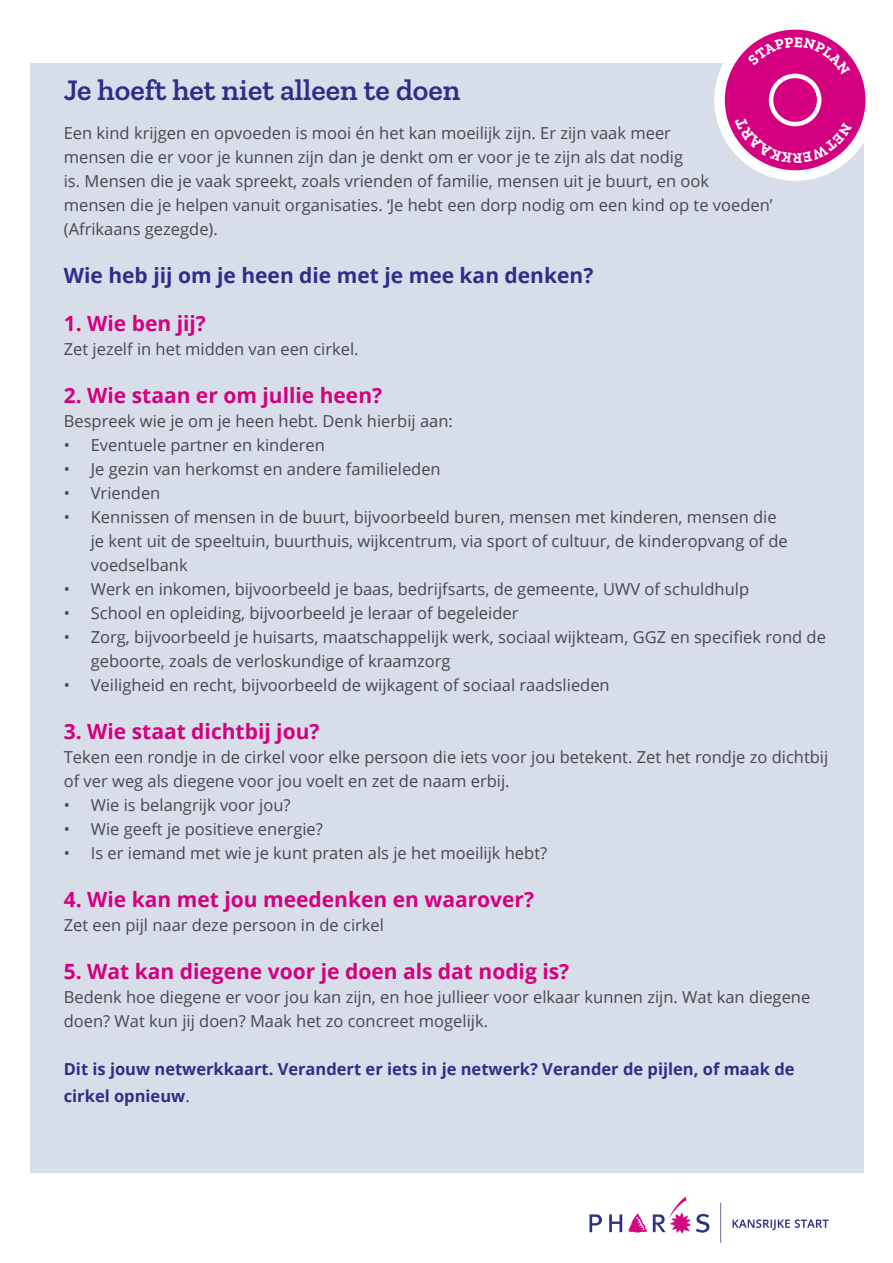
<style>
.page{position:relative;width:893px;height:1263px;background:#fff}
.page>*{position:absolute;margin:0;border:0;box-sizing:border-box;transform-origin:0 0}
.t1{font:600 30px "Zilla Slab";color:#2c2f88}
.t2{font:700 21px "Open Sans";color:#d4007f}
.t3{font:700 21px "Open Sans";color:#2c2f88}
.t4{font:16.5px/24px "Open Sans";color:#48464f}
.t5{font:700 16.5px/27px "Open Sans";color:#2c2f88}
.s1{font-weight:400}
</style>
<div class="page">
<img style="left:589px;top:1196px;width:240px;height:47px">
<div style="left:30px;top:64px;width:833px;height:1109px;background:#d7dee9"></div>
<svg style="left:719px;top:24px;width:152px;height:152px;background:#db2b95"></svg>
<div style="left:714px;top:19px;width:162px;height:162px;border:10px solid #fff;border-radius:50%"></div>
<div style="left:769px;top:74px;width:52px;height:52px;border:4px solid #fff;border-radius:50%"></div>
<svg style="left:747px;top:37px;width:103px;height:38px;background:#d71388"></svg>
<svg style="left:735px;top:117px;width:117px;height:46px;background:#d9218f"></svg>
<h1 class="t1" style="left:64px;top:73px;width:398px">Je hoeft het niet alleen te doen</h1>
<p class="t4" style="left:64px;top:121px;width:710px">Een kind krijgen en opvoeden is mooi én het kan moeilijk zijn. Er zijn vaak meer<br>mensen die er voor je kunnen zijn dan je denkt om er voor je te zijn als dat nodig<br>is. Mensen die je vaak spreekt, zoals vrienden of familie, mensen uit je buurt, en ook mensen die je helpen vanuit organisaties. ‘Je hebt een dorp nodig om een kind op te voeden’ (Afrikaans gezegde).</p>
<p class="t3" style="left:64px;top:261px;width:531px">Wie heb jij om je heen die met je mee kan denken?</p>
<p class="t2" style="left:64px;top:309px;width:144px">1. Wie ben jij?</p>
<p class="t4" style="left:64px;top:337px;width:296px">Zet jezelf in het midden van een cirkel.</p>
<p class="t2" style="left:64px;top:381px;width:320px">2. Wie staan er om jullie heen?</p>
<p class="t4" style="left:64px;top:409px;width:391px">Bespreek wie je om je heen hebt. Denk hierbij aan:</p>
<p class="t4" style="left:64px;top:433px;width:263px">• Eventuele partner en kinderen</p>
<p class="t4" style="left:64px;top:457px;width:378px">• Je gezin van herkomst en andere familieleden</p>
<p class="t4" style="left:64px;top:481px;width:98px">• Vrienden</p>
<p class="t4" style="left:91px;top:505px;width:699px;text-indent:-27px">• Kennissen of mensen in de buurt, bijvoorbeeld buren, mensen met kinderen, mensen die je kent uit de speeltuin, buurthuis, wijkcentrum, via sport of cultuur, de kinderopvang of de voedselbank</p>
<p class="t4" style="left:64px;top:577px;width:687px">• Werk en inkomen, bijvoorbeeld je baas, bedrijfsarts, de gemeente, UWV of schuldhulp</p>
<p class="t4" style="left:64px;top:601px;width:456px">• School en opleiding, bijvoorbeeld je leraar of begeleider</p>
<p class="t4" style="left:91px;top:625px;width:737px;text-indent:-27px">• Zorg, bijvoorbeeld je huisarts, maatschappelijk werk, sociaal wijkteam, GGZ en specifiek rond de geboorte, zoals de verloskundige of kraamzorg</p>
<p class="t4" style="left:64px;top:673px;width:547px">• Veiligheid en recht, bijvoorbeeld de wijkagent of sociaal raadslieden</p>
<p class="t2" style="left:64px;top:717px;width:257px">3. Wie staat dichtbij jou?</p>
<p class="t4" style="left:64px;top:745px;width:766px">Teken een rondje in de cirkel voor elke persoon die iets voor jou betekent. Zet het rondje zo dichtbij of ver weg als diegene voor jou voelt en zet de naam erbij.</p>
<p class="t4" style="left:64px;top:793px;width:228px">• Wie is belangrijk voor jou?</p>
<p class="t4" style="left:64px;top:817px;width:261px">• Wie geeft je positieve energie?</p>
<p class="t4" style="left:64px;top:841px;width:485px">• Is er iemand met wie je kunt praten als je het moeilijk hebt?</p>
<p class="t2" style="left:64px;top:885px;width:472px">4. Wie kan met jou meedenken en waarover?</p>
<p class="t4" style="left:64px;top:913px;width:322px">Zet een pijl naar deze persoon in de cirkel</p>
<p class="t2" style="left:64px;top:957px;width:507px">5. Wat kan diegene voor je doen als dat nodig is?</p>
<p class="t4" style="left:64px;top:985px;width:748px">Bedenk hoe diegene er voor jou kan zijn, en hoe jullieer voor elkaar kunnen zijn. Wat kan diegene doen? Wat kun jij doen? Maak het zo concreet mogelijk.</p>
<p class="t5" style="left:64px;top:1055px;width:732px">Dit is jouw netwerkkaart. Verandert er iets in je netwerk? Verander de pijlen, of maak de cirkel opnieuw<span class="s1">.</span></p>
</div>
